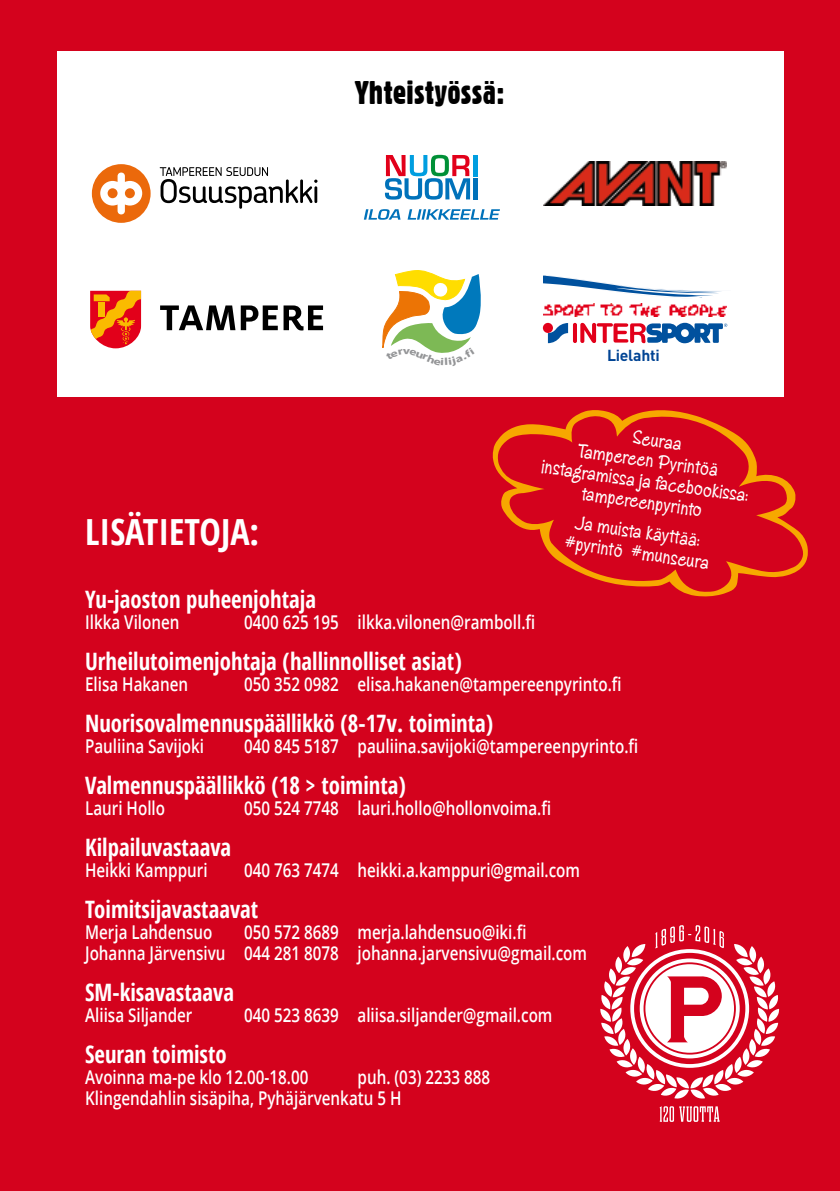
<style>
.page{position:relative;width:840px;height:1191px;background:#fff}
.page>*{position:absolute;margin:0;border:0;box-sizing:border-box;transform-origin:0 0}
.t1{font:700 condensed 36px "Open Sans";color:#fff}
.t2{font:32px "Gothic 821 Condensed BT";letter-spacing:.01em;color:#000}
.t3{font:700 condensed 24px "Open Sans";color:#fff;scale:.95 1}
.t4{font:600 19px/21px "Open Sans";color:#fff;scale:.8 1}
.t5{font:19px/21px "Cookie Dough";color:#fff;text-align:center}
.t6{font:700 15.8px "DINOT";color:#004494}
</style>
<div class="page">
<div style="left:0;top:0;width:839px;height:1191px;background:#d4021d"></div>
<div style="left:57px;top:51px;width:725px;height:346px;background:#fff"></div>
<svg style="left:659px;top:1106px;width:11px;height:15px"></svg>
<svg style="left:669px;top:1106px;width:4px;height:15px"></svg>
<svg style="left:679px;top:1106px;width:40px;height:15px"></svg>
<svg style="left:600px;top:925px;width:178px;height:174px"></svg>
<div style="left:92px;top:164px;width:58px;height:59px;background:#eb690b;border-radius:50%"></div>
<svg style="left:100px;top:171px;width:42px;height:45px"></svg>
<div style="left:125px;top:188px;width:10px;height:10px;background:#eb690b;border-radius:50%"></div>
<div style="left:107px;top:188px;width:10px;height:10px;background:#eb690b;border-radius:50%"></div>
<svg style="left:160px;top:167px;width:157px;height:42px"></svg>
<img style="left:543px;top:162px;width:183px;height:44px">
<hr style="left:473px;top:155px;width:4px;height:21px;background:#009ee0">
<svg style="left:385px;top:155px;width:85px;height:45px"></svg>
<hr style="left:473px;top:178px;width:4px;height:21px;background:#0072ba">
<svg style="left:363px;top:209px;width:37px;height:11px"></svg>
<svg style="left:407px;top:209px;width:92px;height:11px"></svg>
<svg style="left:90px;top:291px;width:51px;height:57px;background:#ed5a24"></svg>
<svg style="left:160px;top:305px;width:163px;height:25px"></svg>
<img style="left:543px;top:304px;width:183px;height:12px">
<svg style="left:572px;top:323px;width:4px;height:20px"></svg>
<svg style="left:542px;top:323px;width:10px;height:10px"></svg>
<svg style="left:547px;top:323px;width:20px;height:20px"></svg>
<svg style="left:580px;top:323px;width:146px;height:20px"></svg>
<svg style="left:543px;top:275px;width:178px;height:23px"></svg>
<svg style="left:492px;top:410px;width:315px;height:187px"></svg>
<svg style="left:382px;top:270px;width:99px;height:83px"></svg>
<h1 class="t1" style="left:85px;top:507px;width:176px">Lisätietoja:</h1>
<h2 class="t2" style="left:354px;top:73px;width:151px">Yhteistyössä:</h2>
<p class="t6" style="left:606px;top:344px;width:54px">Lielahti</p>
<p class="t5" style="left:634px;top:426px;width:50px;rotate:8deg">Seuraa</p>
<p class="t5" style="left:579px;top:440px;width:143px;rotate:8deg">Tampereen Pyrintöä</p>
<p class="t5" style="left:543px;top:456px;width:210px;rotate:8deg">instagramissa ja facebookissa:</p>
<p class="t5" style="left:583px;top:483px;width:122px;rotate:8deg">tampereenpyrinto</p>
<p class="t5" style="left:569px;top:511px;width:146px;rotate:8deg">Ja muista käyttää: #pyrintö #munseura</p>
<p class="t3" style="left:85px;top:582px;width:244px">Yu-jaoston puheenjohtaja</p>
<p class="t4" style="left:85px;top:611px;width:119px">Ilkka Vilonen</p>
<p class="t4" style="left:244px;top:611px;width:365px">0400 625 195 ilkka.vilonen@ramboll.fi</p>
<p class="t3" style="left:85px;top:644px;width:398px">Urheilutoimenjohtaja (hallinnolliset asiat)</p>
<p class="t4" style="left:85px;top:673px;width:130px">Elisa Hakanen</p>
<p class="t4" style="left:244px;top:673px;width:473px">050 352 0982 elisa.hakanen@tampereenpyrinto.fi</p>
<p class="t3" style="left:85px;top:706px;width:431px">Nuorisovalmennuspäällikkö (8-17v. toiminta)</p>
<p class="t4" style="left:85px;top:735px;width:150px">Pauliina Savijoki</p>
<p class="t4" style="left:244px;top:735px;width:494px">040 845 5187 pauliina.savijoki@tampereenpyrinto.fi</p>
<p class="t3" style="left:85px;top:768px;width:339px">Valmennuspäällikkö (18 &gt; toiminta)</p>
<p class="t4" style="left:85px;top:797px;width:101px">Lauri Hollo</p>
<p class="t4" style="left:244px;top:797px;width:385px">050 524 7748 lauri.hollo@hollonvoima.fi</p>
<p class="t3" style="left:85px;top:830px;width:155px">Kilpailuvastaava</p>
<p class="t4" style="left:85px;top:859px;width:155px">Heikki Kamppuri</p>
<p class="t4" style="left:244px;top:859px;width:421px">040 763 7474 heikki.a.kamppuri@gmail.com</p>
<p class="t3" style="left:85px;top:892px;width:184px">Toimitsijavastaavat</p>
<p class="t4" style="left:85px;top:921px;width:161px">Merja Lahdensuo</p>
<p class="t4" style="left:85px;top:921px;width:628px;text-indent:159px">050 572 8689 merja.lahdensuo@iki.fi<br>Johanna Järvensivu 044 281 8078 johanna.jarvensivu@gmail.com</p>
<p class="t3" style="left:85px;top:975px;width:158px">SM-kisavastaava</p>
<p class="t4" style="left:85px;top:1004px;width:136px">Aliisa Siljander</p>
<p class="t4" style="left:244px;top:1004px;width:387px">040 523 8639 aliisa.siljander@gmail.com</p>
<p class="t3" style="left:85px;top:1037px;width:150px">Seuran toimisto</p>
<p class="t4" style="left:85px;top:1066px;width:280px">Avoinna ma-pe klo 12.00-18.00</p>
<p class="t4" style="left:85px;top:1066px;width:507px;text-indent:272px">puh. (03) 2233 888<br>Klingendahlin sisäpiha, Pyhäjärvenkatu 5 H</p>
</div>
